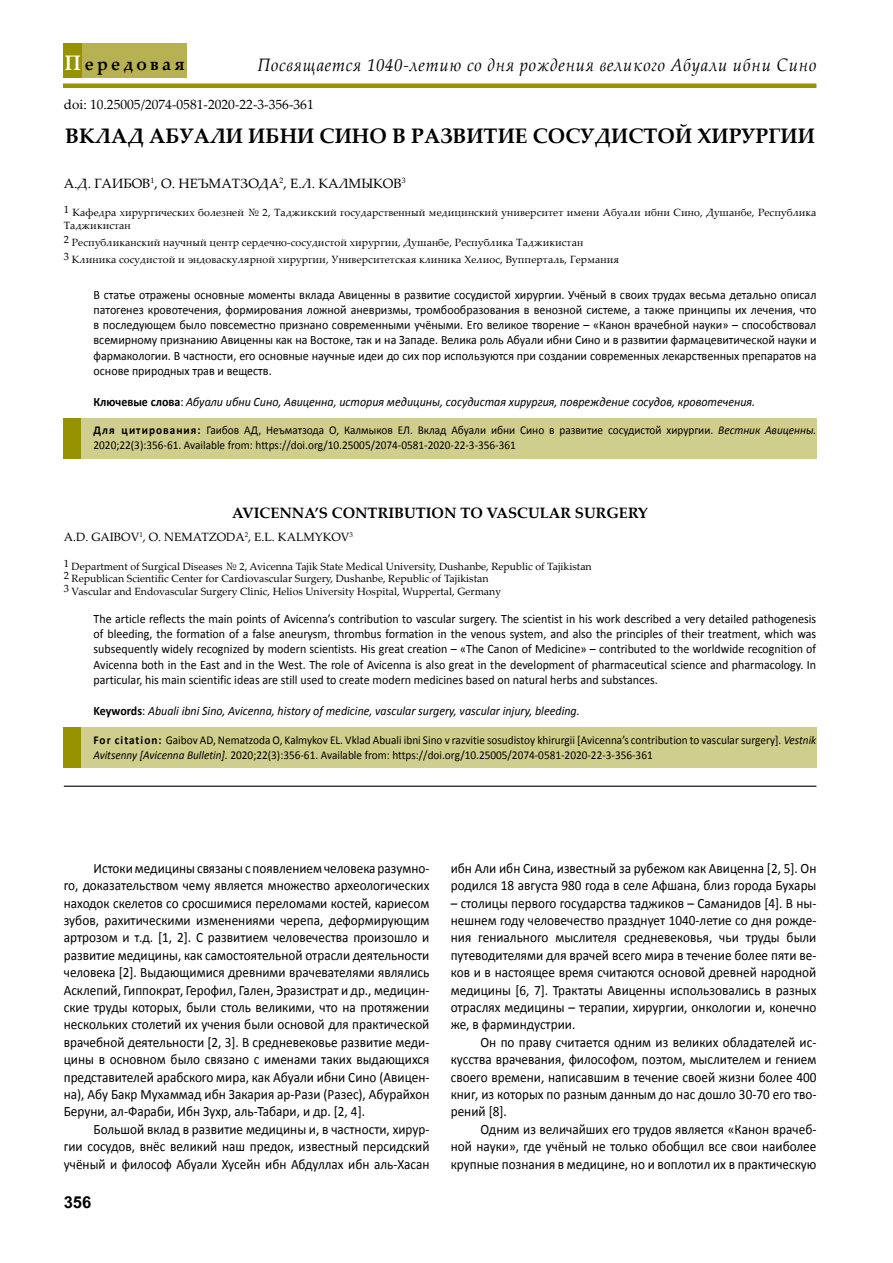
<style>
.page{position:relative;width:893px;height:1263px;background:#fff}
.page>*{position:absolute;margin:0;border:0;box-sizing:border-box;transform-origin:0 0}
.t1{font:700 21px "Palatino Linotype";color:#000}
.t2{font:italic 18px "Palatino Linotype";letter-spacing:.04em;color:#000;scale:.93 1}
.t3{font:700 18px "Palatino Linotype";letter-spacing:.2em;color:#000;scale:.93 1}
.t4{font:700 16.5px "Arial Tj";color:#000}
.t5{font:700 15px "Palatino Linotype";color:#000}
.t6{font:14.25px/17.4px "Calibri";color:#000;text-align:justify;scale:.93 1}
.t7{font:13.5px "Palatino Linotype";color:#000}
.t8{font:12.75px/15.3px "Calibri Tj";color:#000;text-align:justify;scale:.94 1}
.t9{font:italic 12.75px "Calibri Tj";color:#000;scale:.94 1}
.t10{font:12px/14.4px "Calibri Tj";color:#000;scale:.94 1}
.t11{font:12px "Palatino Linotype";color:#000}
.t12{font:10.5px/12.6px "Palatino Linotype";letter-spacing:.01em;color:#000}
.s1{font-size:21px;color:#fff}
.s2{font-family:"Calibri Bold Tj";font-style:normal}
.s3{font-style:normal}
.s4{font-family:"Calibri Bold Tj"}
.s5{font-style:italic}
</style>
<div class="page">
<div style="left:63px;top:83px;width:753px;height:5px;background:#979200"></div>
<div style="left:64px;top:727px;width:752px;height:41px;background:#d0ce8d"></div>
<div style="left:64px;top:727px;width:17px;height:41px;background:#979200"></div>
<div style="left:64px;top:419px;width:752px;height:40px;background:#d0ce8d"></div>
<div style="left:64px;top:419px;width:17px;height:40px;background:#979200"></div>
<div style="left:64px;top:44px;width:123px;height:34px;background:#b7b151"></div>
<div style="left:64px;top:44px;width:18px;height:34px;background:#979200"></div>
<hr style="left:64px;top:786px;width:752px;height:1px;background:#000">
<p class="t3" style="left:65px;top:51px;width:130px"><span class="s1">П</span>ередовая</p>
<p class="t2" style="left:257px;top:52px;width:603px">Посвящается 1040-летию со дня рождения великого Абуали ибни Сино</p>
<p class="t7" style="left:64px;top:95px;width:251px">doi: 10.25005/2074-0581-2020-22-3-356-361</p>
<h1 class="t1" style="left:65px;top:121px;width:751px">ВКЛАД АБУАЛИ ИБНИ СИНО В РАЗВИТИЕ СОСУДИСТОЙ ХИРУРГИИ</h1>
<p class="t7" style="left:64px;top:173px;width:343px">А.Д. Гаибов<sup>1</sup>, О. Неъматзода<sup>2</sup>, Е.Л. Калмыков<sup>3</sup></p>
<p class="t12" style="left:64px;top:206px;width:754px">1 Кафедра хирургических болезней № 2, Таджикский государственный медицинский университет имени Абуали ибни Сино, Душанбе, Республика<br>Таджикистан</p>
<p class="t12" style="left:64px;top:234px;width:557px;line-height:16.8px">2 Республиканский научный центр сердечно-сосудистой хирургии, Душанбе, Республика Таджикистан<br>3 Клиника сосудистой и эндоваскулярной хирургии, Университетская клиника Хелиос, Вупперталь, Германия</p>
<p class="t8" style="left:94px;top:286px;width:771px">В статье отражены основные моменты вклада Авиценны в развитие сосудистой хирургии. Учёный в своих трудах весьма детально описал патогенез кровотечения, формирования ложной аневризмы, тромбообразования в венозной системе, а также принципы их лечения, что в последующем было повсеместно признано современными учёными. Его великое творение – «Канон врачебной науки» – способствовал всемирному признанию Авиценны как на Востоке, так и на Западе. Велика роль Абуали ибни Сино и в развитии фармацевитической науки и фармакологии. В частности, его основные научные идеи до сих пор используются при создании современных лекарственных препаратов на основе природных трав и веществ.</p>
<p class="t9" style="left:94px;top:393px;width:705px"><span class="s2">Ключевые слова</span><span class="s3">:</span> Абуали ибни Сино, Авиценна, история медицины, сосудистая хирургия, повреждение сосудов, кровотечения.</p>
<p class="t10" style="left:94px;top:423px;width:770px"><span class="s4">Для цитирования:</span> Гаибов АД, Неъматзода О, Калмыков ЕЛ. Вклад Абуали ибни Сино в развитие сосудистой хирургии. <span class="s5">Вестник Авиценны.<br></span>2020;22(3):356-61. Available from: https://doi.org/10.25005/2074-0581-2020-22-3-356-361</p>
<p class="t5" style="left:232px;top:502px;width:417px">AVICENNA’S CONTRIBUTION TO VASCULAR SURGERY</p>
<p class="t11" style="left:64px;top:528px;width:291px">A.D. Gaibov<sup>1</sup>, O. Nematzoda<sup>2</sup>, E.L. Kalmykov<sup>3</sup></p>
<p class="t12" style="left:64px;top:559px;width:529px">1 Department of Surgical Diseases № 2, Avicenna Tajik State Medical University, Dushanbe, Republic of Tajikistan<br>2 Republican Scientific Center for Cardiovascular Surgery, Dushanbe, Republic of Tajikistan<br>3 Vascular and Endovascular Surgery Clinic, Helios University Hospital, Wuppertal, Germany</p>
<p class="t8" style="left:94px;top:610px;width:770px">The article reflects the main points of Avicenna’s contribution to vascular surgery. The scientist in his work described a very detailed pathogenesis of bleeding, the formation of a false aneurysm, thrombus formation in the venous system, and also the principles of their treatment, which was subsequently widely recognized by modern scientists. His great creation – «The Canon of Medicine» – contributed to the worldwide recognition of Avicenna both in the East and in the West. The role of Avicenna is also great in the development of pharmaceutical science and pharmacology. In particular, his main scientific ideas are still used to create modern medicines based on natural herbs and substances.</p>
<p class="t9" style="left:94px;top:702px;width:519px"><span class="s2">Keywords</span><span class="s3">:</span> Abuali ibni Sino, Avicenna, history of medicine, vascular surgery, vascular injury, bleeding.</p>
<p class="t10" style="left:94px;top:733px;width:770px"><span class="s4">For citation:</span> Gaibov AD, Nematzoda O, Kalmykov EL. Vklad Abuali ibni Sino v razvitie sosudistoy khirurgii [Avicenna’s contribution to vascular surgery]. <span class="s5">Vestnik<br>Avitsenny [Avicenna Bulletin].</span> 2020;22(3):356-61. Available from: https://doi.org/10.25005/2074-0581-2020-22-3-356-361</p>
<p class="t6" style="left:64px;top:859px;width:395px;text-indent:30px">Истоки медицины связаны с появлением человека разумно&shy;го, доказательством чему является множество археологических находок скелетов со сросшимися переломами костей, кариесом зубов, рахитическими изменениями черепа, деформирующим артрозом и т.д. [1, 2]. С развитием человечества произошло и развитие медицины, как самостоятельной отрасли деятельности человека [2]. Выдающимися древними врачевателями являлись Асклепий, Гиппократ, Герофил, Гален, Эразистрат и др., медицин&shy;ские труды которых, были столь великими, что на протяжении нескольких столетий их учения были основой для практической врачебной деятельности [2, 3]. В средневековье развитие меди&shy;цины в основном было связано с именами таких выдающихся представителей арабского мира, как Абуали ибни Сино (Авицен&shy;на), Абу Бакр Мухаммад ибн Закария ар-Рази (Разес), Абурайхон Беруни, ал-Фараби, Ибн Зухр, аль-Табари, и др. [2, 4].</p>
<p class="t6" style="left:64px;top:1120px;width:395px;text-indent:30px">Большой вклад в развитие медицины и, в частности, хирур&shy;гии сосудов, внёс великий наш предок, известный персидский учёный и философ Абуали Хусейн ибн Абдуллах ибн аль-Хасан</p>
<p class="t4" style="left:64px;top:1193px;width:29px">356</p>
<p class="t6" style="left:451px;top:859px;width:395px">ибн Али ибн Сина, известный за рубежом как Авиценна [2, 5]. Он родился 18 августа 980 года в селе Афшана, близ города Бухары</p>
<p class="t6" style="left:451px;top:894px;width:395px">– столицы первого государства таджиков – Саманидов [4]. В ны&shy;нешнем году человечество празднует 1040-летие со дня рожде&shy;ния гениального мыслителя средневековья, чьи труды были путеводителями для врачей всего мира в течение более пяти ве&shy;ков и в настоящее время считаются основой древней народной медицины [6, 7]. Трактаты Авиценны использовались в разных отраслях медицины – терапии, хирургии, онкологии и, конечно же, в фарминдустрии.</p>
<p class="t6" style="left:451px;top:1033px;width:395px;text-indent:30px">Он по праву считается одним из великих обладателей ис&shy;кусства врачевания, философом, поэтом, мыслителем и гением своего времени, написавшим в течение своей жизни более 400 книг, из которых по разным данным до нас дошло 30-70 его тво&shy;рений [8].</p>
<p class="t6" style="left:451px;top:1120px;width:395px;text-indent:30px">Одним из величайших его трудов является «Канон врачеб&shy;ной науки», где учёный не только обобщил все свои наиболее крупные познания в медицине, но и воплотил их в практическую</p>
</div>
